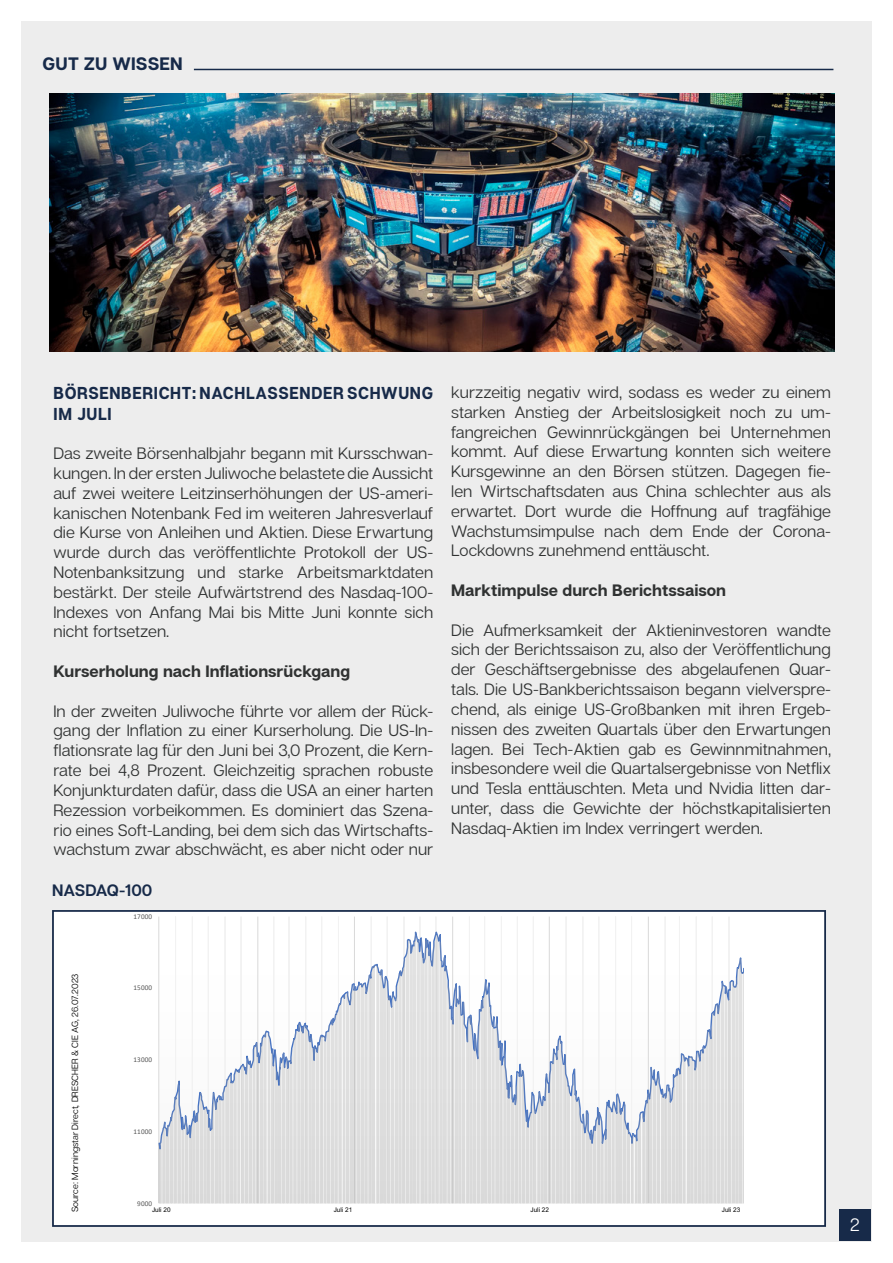
<style>
.page{position:relative;width:893px;height:1263px;background:#fff}
.page>*{position:absolute;margin:0;border:0;box-sizing:border-box;transform-origin:0 0}
.t1{font:700 18px "Articulat CF";letter-spacing:.01em;color:#172a49}
.t2{font:18px "Articulat CF";color:#fff}
.t3{font:700 17.25px/21px "Articulat CF";letter-spacing:.04em;color:#172a49;scale:.93 1}
.t4{font:16.5px/19.8px "Articulat CF";color:#303232;text-align:justify}
.t5{font:700 16.5px "Articulat CF";color:#303232}
.t6{font:600 16.5px "Articulat CF";color:#172a49}
.t7{font:9px "Articulat CF";color:#000}
.t8{font:7.2px "Calibri";letter-spacing:.02em;color:#595959}
.t9{font:6.45px "Arial";color:#000}
</style>
<div class="page">
<div style="left:21px;top:21px;width:851px;height:1221px;background:#ededed"></div>
<div style="left:839px;top:1209px;width:32px;height:32px;background:#172a49"></div>
<hr style="left:194px;top:69px;width:639px;height:1px;background:#172a49">
<img style="left:50px;top:94px;width:784px;height:258px">
<svg style="left:55px;top:913px;width:768px;height:311px"></svg>
<div style="left:52px;top:910px;width:774px;height:317px;border:2px solid #172a49"></div>
<p class="t1" style="left:43px;top:52px;width:142px">GUT ZU WISSEN</p>
<p class="t3" style="left:54px;top:383px;width:410px">BÖRSENBERICHT: NACHLASSENDER SCHWUNG<br>IM JULI</p>
<p class="t4" style="left:54px;top:444px;width:381px">Das zweite Börsenhalbjahr begann mit Kursschwan&shy;kungen. In der ersten Juliwoche belastete die Aussicht auf zwei weitere Leitzinserhöhungen der US-ameri&shy;kanischen Notenbank Fed im weiteren Jahresverlauf die Kurse von Anleihen und Aktien. Diese Erwartung wurde durch das veröffentlichte Protokoll der US-Notenbanksitzung und starke Arbeitsmarktdaten bestärkt. Der steile Aufwärtstrend des Nasdaq-100- Indexes von Anfang Mai bis Mitte Juni konnte sich nicht fortsetzen.</p>
<p class="t5" style="left:54px;top:661px;width:298px">Kurserholung nach Inflationsrückgang</p>
<p class="t4" style="left:54px;top:701px;width:381px">In der zweiten Juliwoche führte vor allem der Rück&shy;gang der Inflation zu einer Kurserholung. Die US-In&shy;flationsrate lag für den Juni bei 3,0 Prozent, die Kern&shy;rate bei 4,8 Prozent. Gleichzeitig sprachen robuste Konjunkturdaten dafür, dass die USA an einer harten Rezession vorbeikommen. Es dominiert das Szena&shy;rio eines Soft-Landing, bei dem sich das Wirtschafts&shy;wachstum zwar abschwächt, es aber nicht oder nur</p>
<p class="t6" style="left:52px;top:880px;width:102px">NASDAQ-100</p>
<p class="t8" style="left:133px;top:911px;width:20px">17000</p>
<p class="t4" style="left:451px;top:383px;width:381px">kurzzeitig negativ wird, sodass es weder zu einem starken Anstieg der Arbeitslosigkeit noch zu um&shy;fangreichen Gewinnrückgängen bei Unternehmen kommt. Auf diese Erwartung konnten sich weitere Kursgewinne an den Börsen stützen. Dagegen fie&shy;len Wirtschaftsdaten aus China schlechter aus als erwartet. Dort wurde die Hoffnung auf tragfähige Wachstumsimpulse nach dem Ende der Corona-Lockdowns zunehmend enttäuscht.</p>
<p class="t5" style="left:451px;top:580px;width:276px">Marktimpulse durch Berichtssaison</p>
<p class="t4" style="left:451px;top:620px;width:381px">Die Aufmerksamkeit der Aktieninvestoren wandte sich der Berichtssaison zu, also der Veröffentlichung der Geschäftsergebnisse des abgelaufenen Quar&shy;tals. Die US-Bankberichtssaison begann vielverspre&shy;chend, als einige US-Großbanken mit ihren Ergeb&shy;nissen des zweiten Quartals über den Erwartungen lagen. Bei Tech-Aktien gab es Gewinnmitnahmen, insbesondere weil die Quartalsergebnisse von Netflix und Tesla enttäuschten. Meta und Nvidia litten dar&shy;unter, dass die Gewichte der höchstkapitalisierten Nasdaq-Aktien im Index verringert werden.</p>
<p class="t7" style="left:70px;top:1212px;width:240px;rotate:-90deg">Source: Morningstar Direct, DRESCHER &amp; CIE AG, 26.07.2023</p>
<p class="t8" style="left:133px;top:983px;width:20px">15000</p>
<p class="t8" style="left:133px;top:1054px;width:20px">13000</p>
<p class="t8" style="left:133px;top:1127px;width:20px">11000</p>
<p class="t8" style="left:137px;top:1198px;width:17px">9000</p>
<p class="t9" style="left:152px;top:1205px;width:20px">Juli 20</p>
<p class="t9" style="left:334px;top:1205px;width:20px">Juli 21</p>
<p class="t9" style="left:531px;top:1205px;width:20px">Juli 22</p>
<p class="t9" style="left:722px;top:1205px;width:20px">Juli 23</p>
<p class="t2" style="left:850px;top:1214px;width:11px">2</p>
</div>
